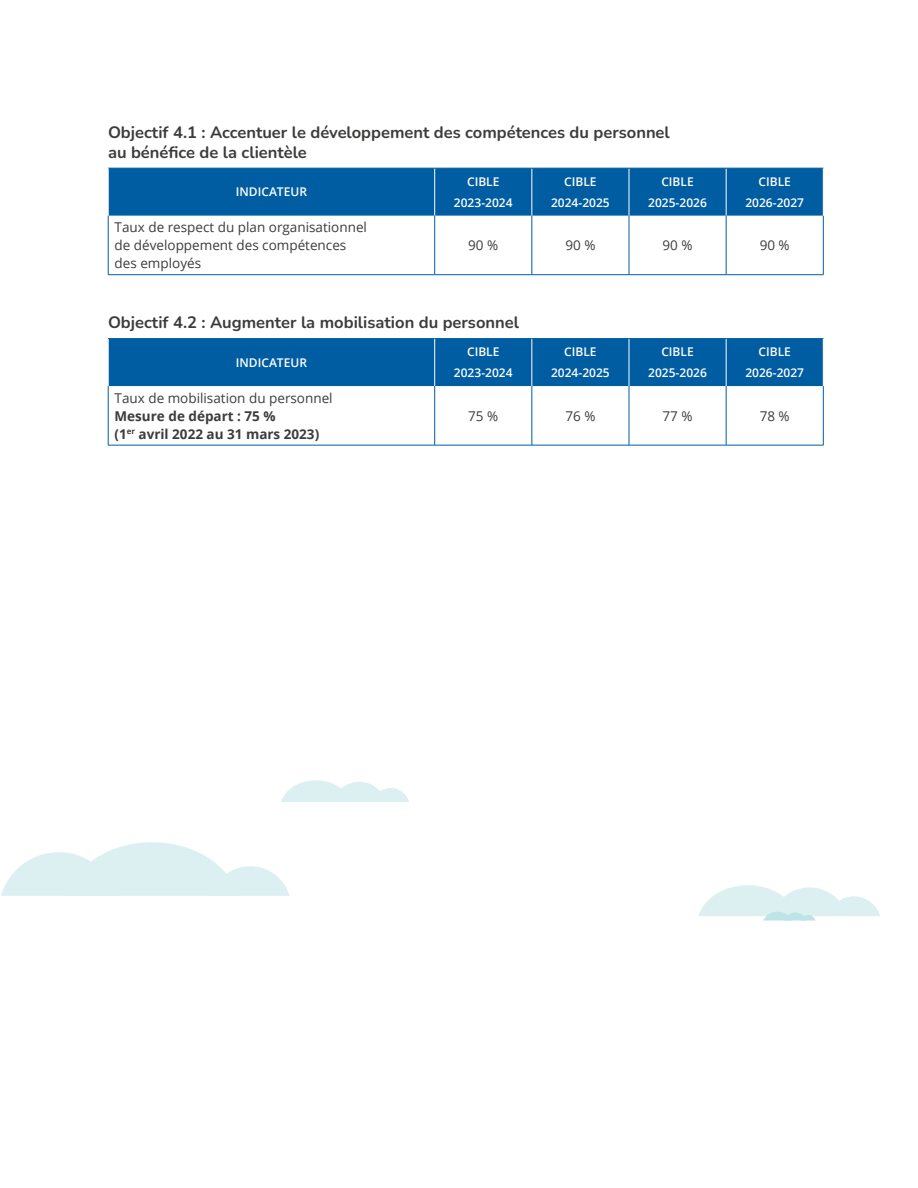
<style>
.page{position:relative;width:918px;height:1188px;background:#fff}
.page>*{position:absolute;margin:0;border:0;box-sizing:border-box;transform-origin:0 0}
.t1{font:200 16.5px/19.5px "Nunito";color:#3c3c3b}
.TD{font:13.5px/18px "Open Sans";color:#3c3c3b}
.TD-2{font:700 13.5px/18px "Open Sans";color:#3c3c3b}
.TH{font:600 12px/21px "Open Sans";color:#fff;text-align:center}
.s1{font-weight:400}
</style>
<div class="page">
<svg style="left:1px;top:842px;width:289px;height:54px"></svg>
<svg style="left:281px;top:780px;width:128px;height:22px"></svg>
<svg style="left:698px;top:885px;width:182px;height:36px"></svg>
<div style="left:109px;top:169px;width:714px;height:47px;background:#005da1"></div>
<hr style="left:434px;top:168px;width:1px;height:48px;background:#fff">
<hr style="left:532px;top:168px;width:1px;height:48px;background:#fff">
<hr style="left:629px;top:168px;width:1px;height:48px;background:#fff">
<hr style="left:726px;top:168px;width:1px;height:48px;background:#fff">
<hr style="left:434px;top:216px;width:1px;height:59px;background:#005da1">
<hr style="left:532px;top:216px;width:1px;height:59px;background:#005da1">
<hr style="left:629px;top:216px;width:1px;height:59px;background:#005da1">
<hr style="left:726px;top:216px;width:1px;height:59px;background:#005da1">
<hr style="left:108px;top:216px;width:1px;height:59px;background:#005da1">
<hr style="left:823px;top:216px;width:1px;height:59px;background:#005da1">
<hr style="left:108px;top:274px;width:327px;height:1px;background:#005da1">
<hr style="left:435px;top:274px;width:97px;height:1px;background:#005da1">
<hr style="left:532px;top:274px;width:97px;height:1px;background:#005da1">
<hr style="left:629px;top:274px;width:97px;height:1px;background:#005da1">
<hr style="left:726px;top:274px;width:98px;height:1px;background:#005da1">
<hr style="left:108px;top:168px;width:327px;height:1px;background:#005da1">
<hr style="left:435px;top:168px;width:97px;height:1px;background:#005da1">
<hr style="left:532px;top:168px;width:97px;height:1px;background:#005da1">
<hr style="left:629px;top:168px;width:97px;height:1px;background:#005da1">
<hr style="left:726px;top:168px;width:98px;height:1px;background:#005da1">
<hr style="left:108px;top:168px;width:1px;height:48px;background:#fff">
<hr style="left:823px;top:168px;width:1px;height:48px;background:#fff">
<div style="left:109px;top:339px;width:714px;height:47px;background:#005da1"></div>
<hr style="left:434px;top:339px;width:1px;height:47px;background:#fff">
<hr style="left:532px;top:339px;width:1px;height:47px;background:#fff">
<hr style="left:629px;top:339px;width:1px;height:47px;background:#fff">
<hr style="left:726px;top:339px;width:1px;height:47px;background:#fff">
<hr style="left:434px;top:386px;width:1px;height:59px;background:#005da1">
<hr style="left:532px;top:386px;width:1px;height:59px;background:#005da1">
<hr style="left:629px;top:386px;width:1px;height:59px;background:#005da1">
<hr style="left:726px;top:386px;width:1px;height:59px;background:#005da1">
<hr style="left:108px;top:386px;width:1px;height:59px;background:#005da1">
<hr style="left:823px;top:386px;width:1px;height:59px;background:#005da1">
<hr style="left:108px;top:445px;width:327px;height:1px;background:#005da1">
<hr style="left:435px;top:445px;width:97px;height:1px;background:#005da1">
<hr style="left:532px;top:445px;width:97px;height:1px;background:#005da1">
<hr style="left:629px;top:445px;width:97px;height:1px;background:#005da1">
<hr style="left:726px;top:445px;width:98px;height:1px;background:#005da1">
<hr style="left:108px;top:338px;width:327px;height:1px;background:#005da1">
<hr style="left:435px;top:338px;width:97px;height:1px;background:#005da1">
<hr style="left:532px;top:338px;width:97px;height:1px;background:#005da1">
<hr style="left:629px;top:338px;width:97px;height:1px;background:#005da1">
<hr style="left:726px;top:338px;width:98px;height:1px;background:#005da1">
<h5 class="t1" style="left:108px;top:122px;width:563px">Objectif 4.1 : Accentuer le développement des compétences du personnel au bénéfice de la clientèle</h5>
<p class="TH" style="left:236px;top:181px;width:73px">INDICATEUR</p>
<p class="TH" style="left:454px;top:171px;width:60px">CIBLE<br>2023-2024</p>
<p class="TH" style="left:551px;top:171px;width:60px">CIBLE<br>2024-2025</p>
<p class="TH" style="left:648px;top:171px;width:60px">CIBLE<br>2025-2026</p>
<p class="TH" style="left:745px;top:171px;width:60px">CIBLE<br>2026-2027</p>
<p class="TD" style="left:115px;top:218px;width:254px">Taux de respect du plan organisationnel de développement des compétences des employés</p>
<p class="TD" style="left:468px;top:236px;width:32px">90 %</p>
<p class="TD" style="left:565px;top:236px;width:32px">90 %</p>
<p class="TD" style="left:663px;top:236px;width:32px">90 %</p>
<p class="TD" style="left:760px;top:236px;width:32px">90 %</p>
<h5 class="t1" style="left:108px;top:312px;width:413px">Objectif 4.2 : Augmenter la mobilisation du personnel</h5>
<p class="TH" style="left:236px;top:352px;width:73px">INDICATEUR</p>
<p class="TH" style="left:454px;top:341px;width:60px">CIBLE<br>2023-2024</p>
<p class="TH" style="left:551px;top:341px;width:60px">CIBLE<br>2024-2025</p>
<p class="TH" style="left:648px;top:341px;width:60px">CIBLE<br>2025-2026</p>
<p class="TH" style="left:745px;top:341px;width:60px">CIBLE<br>2026-2027</p>
<p class="TD-2" style="left:115px;top:389px;width:220px"><span class="s1">Taux de mobilisation du personnel<br></span>Mesure de départ : 75 %<br>(1<sup>er</sup> avril 2022 au 31 mars 2023)</p>
<p class="TD" style="left:468px;top:407px;width:32px">75 %</p>
<p class="TD" style="left:565px;top:407px;width:32px">76 %</p>
<p class="TD" style="left:663px;top:407px;width:32px">77 %</p>
<p class="TD" style="left:760px;top:407px;width:32px">78 %</p>
</div>
